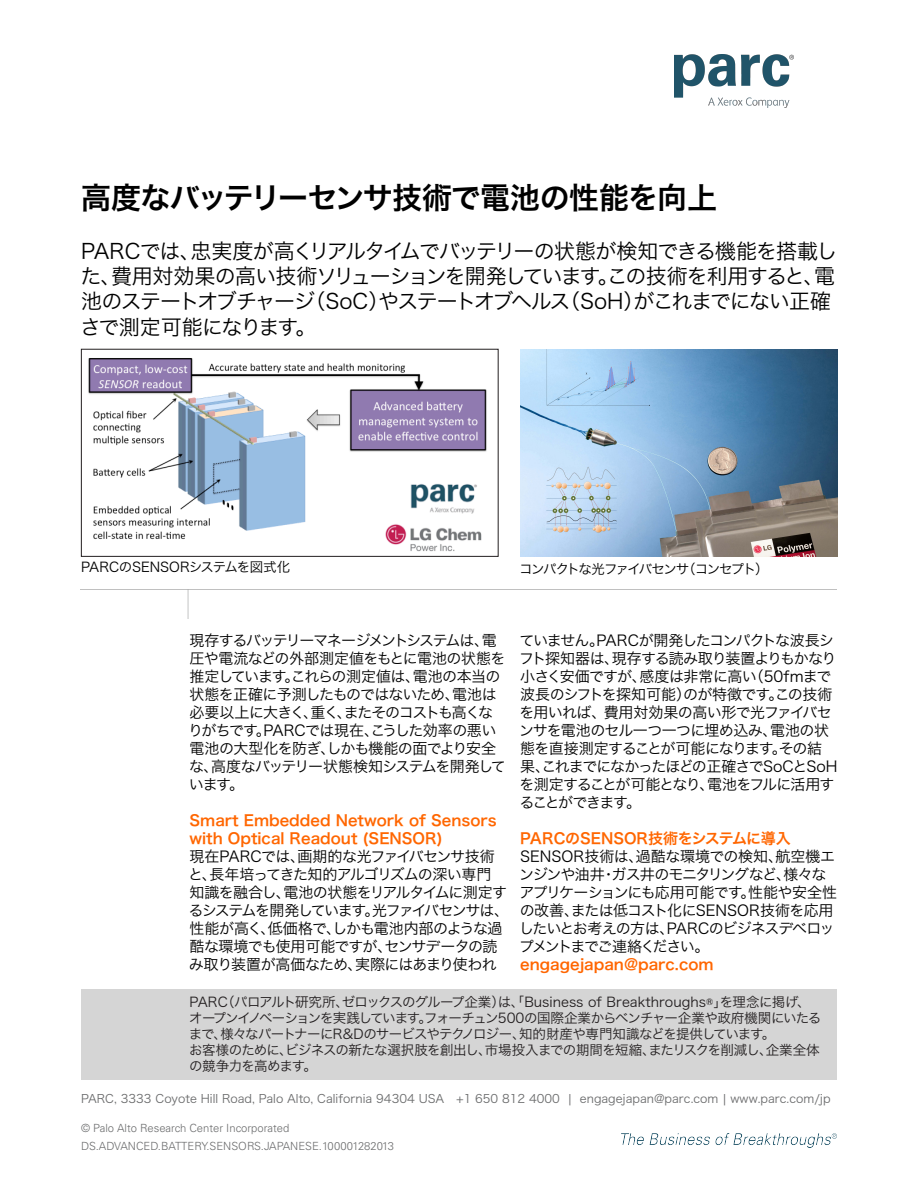
<style>
.page{position:relative;width:918px;height:1188px;background:#fff}
.page>*{position:absolute;margin:0;border:0;box-sizing:border-box;transform-origin:0 0}
.t1{font:30px "Hira Kaku Pro W6";letter-spacing:-.03em;color:#000}
.t2{font:21px/25.2px "Hira Kaku Pro W3";letter-spacing:-.06em;color:#000}
.t3{font:15px/18px "Hira Kaku Pro W3";letter-spacing:-.055em;color:#000}
.t4{font:15px/18px "Hira Kaku Pro W6";color:#f60}
.t5{font:13.5px/16.2px "Hira Kaku Pro W3";letter-spacing:-.05em;color:#231f20}
.t6{font:13.5px "Hira Kaku Pro W3";letter-spacing:-.115em;color:#000}
.t7{font:13.5px "Hira Kaku Pro W3";letter-spacing:-.015em;color:#000}
.t8{font:11.7px "Hira Kaku Pro W3";color:#6b6c6d}
.t9{font:300 11.25px/18px "Univers";color:#6b6c6d}
</style>
<div class="page">
<div style="left:81px;top:989px;width:756px;height:91px;background:#d5d5d5"></div>
<img style="left:622px;top:1134px;width:215px;height:14px">
<img style="left:675px;top:55px;width:119px;height:52px">
<img style="left:88px;top:358px;width:399px;height:194px">
<div style="left:81px;top:349px;width:417px;height:208px;border:1px solid #231f20"></div>
<img style="left:520px;top:349px;width:317px;height:208px">
<h1 class="t1" style="left:81px;top:170px;width:638px">高度なバッテリーセンサ技術で電池の性能を向上</h1>
<h2 class="t2" style="left:80px;top:237px;width:759px">PARCでは、忠実度が高くリアルタイムでバッテリーの状態が検知できる機能を搭載した、費用対効果の高い技術ソリューションを開発しています。この技術を利用すると、電池のステートオブチャージ（SoC）やステートオブヘルス（SoH）がこれまでにない正確さで測定可能になります。</h2>
<p class="t7" style="left:81px;top:555px;width:211px">PARCのSENSORシステムを図式化</p>
<p class="t6" style="left:519px;top:557px;width:251px">コンパクトな光ファイバセンサ（コンセプト）</p>
<p class="t3" style="left:188px;top:630px;width:319px">現存するバッテリーマネージメントシステムは、電圧や電流などの外部測定値をもとに電池の状態を推定しています。これらの測定値は、電池の本当の状態を正確に予測したものではないため、電池は必要以上に大きく、重く、またそのコストも高くなりがちです。PARCでは現在、こうした効率の悪い電池の大型化を防ぎ、しかも機能の面でより安全な、高度なバッテリー状態検知システムを開発しています。</p>
<p class="t4" style="left:189px;top:810px;width:309px">Smart Embedded Network of Sensors with Optical Readout (SENSOR)</p>
<p class="t3" style="left:188px;top:846px;width:323px">現在PARCでは、画期的な光ファイバセンサ技術と、長年培ってきた知的アルゴリズムの深い専門知識を融合し、電池の状態をリアルタイムに測定するシステムを開発しています。光ファイバセンサは、性能が高く、低価格で、しかも電池内部のような過酷な環境でも使用可能ですが、センサデータの読み取り装置が高価なため、実際にはあまり使われ</p>
<p class="t3" style="left:519px;top:630px;width:320px">ていません。PARCが開発したコンパクトな波長シフト探知器は、現存する読み取り装置よりもかなり小さく安価ですが、感度は非常に高い（50fmまで波長のシフトを探知可能）のが特徴です。この技術を用いれば、費用対効果の高い形で光ファイバセンサを電池のセル一つ一つに埋め込み、電池の状態を直接測定することが可能になります。その結果、これまでになかったほどの正確さでSoCとSoHを測定することが可能となり、電池をフルに活用することができます。</p>
<p class="t4" style="left:520px;top:828px;width:272px">PARCのSENSOR技術をシステムに導入</p>
<p class="t3" style="left:519px;top:846px;width:319px">SENSOR技術は、過酷な環境での検知、航空機エンジンや油井・ガス井のモニタリングなど、様々なアプリケーションにも応用可能です。性能や安全性の改善、または低コスト化にSENSOR技術を応用したいとお考えの方は、PARCのビジネスデベロップメントまでご連絡ください。</p>
<p class="t4" style="left:520px;top:954px;width:195px">engagejapan@parc.com</p>
<p class="t5" style="left:189px;top:993px;width:634px">PARC（パロアルト研究所、ゼロックスのグループ企業）は、「Business of Breakthroughs®」を理念に掲げ、オープンイノベーションを実践しています。フォーチュン500の国際企業からベンチャー企業や政府機関にいたるまで、様々なパートナーにR&amp;Dのサービスやテクノロジー、知的財産や専門知識などを提供しています。<br>お客様のために、ビジネスの新たな選択肢を創出し、市場投入までの期間を短縮、またリスクを削減し、企業全体の競争力を高めます。</p>
<p class="t8" style="left:81px;top:1088px;width:751px">PARC, 3333 Coyote Hill Road, Palo Alto, California 94304 USA +1 650 812 4000 | engagejapan@parc.com | www.parc.com/jp</p>
<p class="t9" style="left:81px;top:1119px;width:315px">© Palo Alto Research Center Incorporated<br>DS.ADVANCED.BATTERY.SENSORS.JAPANESE.100001282013</p>
</div>
